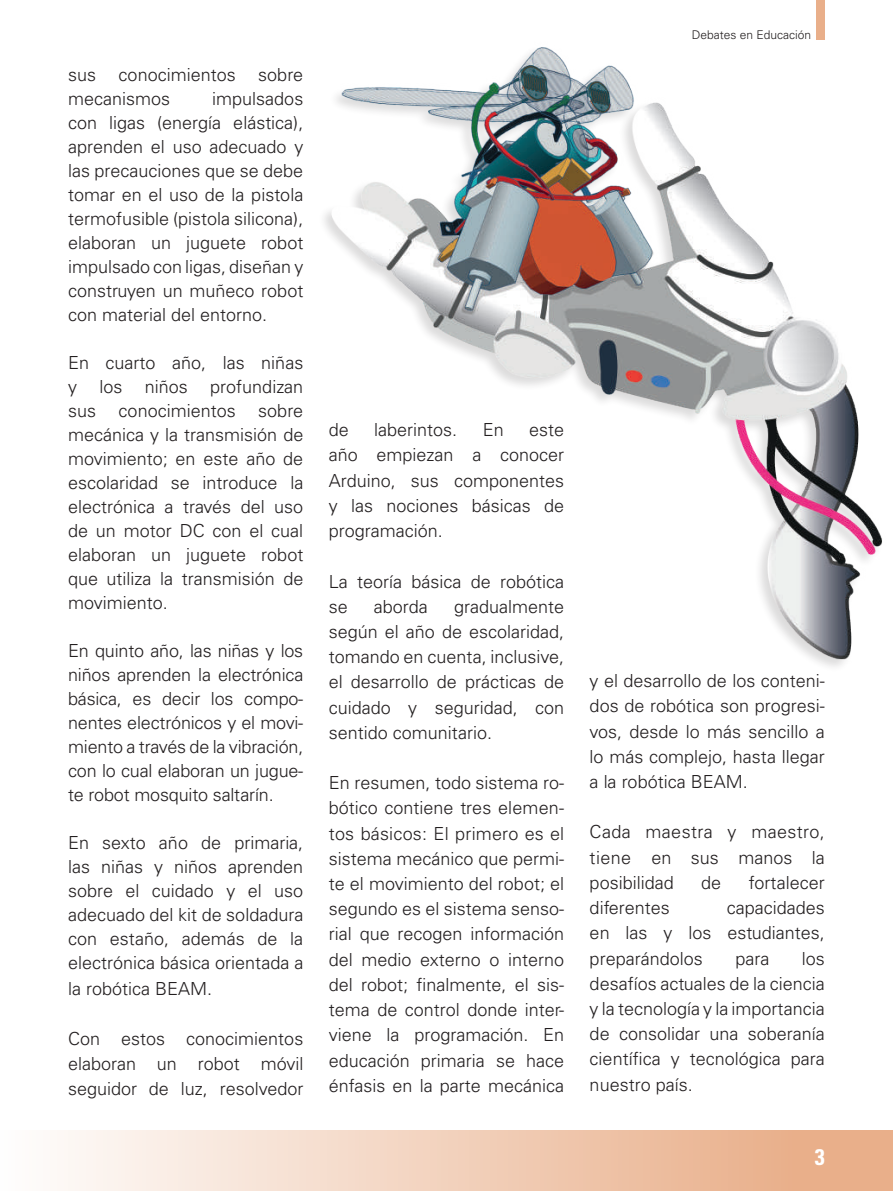
<style>
.page{position:relative;width:893px;height:1191px;background:#fff}
.page>*{position:absolute;margin:0;border:0;box-sizing:border-box;transform-origin:0 0}
.t1{font:700 condensed 22.5px "Univers LT Std";color:#fff}
.t2{font:300 18px/25.2px "Univers LT Std";color:#231f20;text-align:justify}
.t3{font:300 12px "Univers LT Std";color:#231f20}
</style>
<div class="page">
<div style="left:0;top:1130px;width:893px;height:61px;background:linear-gradient(to right,#fefdfc,#e7a77f)"></div>
<div style="left:816px;top:0;width:9px;height:40px;background:#e9af8a"></div>
<img style="left:324px;top:47px;width:558px;height:620px">
<p class="t2" style="left:68px;top:62px;width:30px">sus</p>
<p class="t2" style="left:119px;top:62px;width:119px">conocimientos</p>
<p class="t2" style="left:258px;top:62px;width:47px">sobre</p>
<p class="t2" style="left:68px;top:86px;width:104px">mecanismos</p>
<p class="t2" style="left:68px;top:87px;width:237px;line-height:24px;text-indent:144px">impulsados con ligas (energía elástica), aprenden el uso adecuado y las precauciones que se debe tomar en el uso de la pistola termofusible (pistola silicona), elaboran un juguete robot impulsado con ligas, diseñan y construyen un muñeco robot con material del entorno.</p>
<p class="t2" style="left:68px;top:351px;width:237px;line-height:24px">En cuarto año, las niñas y los niños profundizan sus</p>
<p class="t2" style="left:68px;top:399px;width:237px;line-height:24px;text-indent:190px">sobre mecánica y la transmisión de movimiento; en este año de escolaridad se introduce la electrónica a través del uso de un motor DC con el cual elaboran un juguete robot que utiliza la transmisión de movimiento.</p>
<p class="t2" style="left:68px;top:639px;width:237px;line-height:24px">En quinto año, las niñas y los niños aprenden la electrónica básica, es decir los compo&shy;nentes electrónicos y el movi&shy;miento a través de la vibración, con lo cual elaboran un jugue&shy;te robot mosquito saltarín.</p>
<p class="t2" style="left:68px;top:831px;width:237px;line-height:24.2px">En sexto año de primaria, las niñas y niños aprenden sobre el cuidado y el uso adecuado del kit de soldadura con estaño, además de la electrónica básica orientada a la robótica BEAM.</p>
<p class="t2" style="left:68px;top:1026px;width:237px">Con estos conocimientos elaboran un robot móvil seguidor de luz, resolvedor</p>
<p class="t2" style="left:119px;top:398px;width:119px">conocimientos</p>
<p class="t2" style="left:329px;top:417px;width:22px">de</p>
<p class="t2" style="left:374px;top:417px;width:85px">laberintos.</p>
<p class="t2" style="left:483px;top:417px;width:23px">En</p>
<p class="t2" style="left:329px;top:417px;width:237px;text-indent:200px">este año empiezan a conocer Arduino, sus componentes y las nociones básicas de programación.</p>
<p class="t2" style="left:329px;top:568px;width:237px">La teoría básica de robótica se</p>
<p class="t2" style="left:329px;top:594px;width:237px;text-indent:125px">gradualmente según el año de escolaridad, tomando en cuenta, inclusive, el desarrollo de prácticas de cuidado y seguridad, con sentido comunitario.</p>
<p class="t2" style="left:329px;top:770px;width:237px">En resumen, todo sistema ro&shy;bótico contiene tres elemen&shy;tos básicos: El primero es el sistema mecánico que permi&shy;te el movimiento del robot; el segundo es el sistema senso&shy;rial que recogen información del medio externo o interno del robot; finalmente, el sis&shy;tema de control donde inter&shy;viene la programación. En educación primaria se hace énfasis en la parte mecánica</p>
<p class="t2" style="left:374px;top:594px;width:56px">aborda</p>
<p class="t3" style="left:692px;top:28px;width:121px">Debates en Educación</p>
<p class="t2" style="left:590px;top:668px;width:237px">y el desarrollo de los conteni&shy;dos de robótica son progresi&shy;vos, desde lo más sencillo a lo más complejo, hasta llegar a la robótica BEAM.</p>
<p class="t2" style="left:590px;top:819px;width:237px">Cada maestra y maestro, tiene en sus manos la posibilidad</p>
<p class="t2" style="left:701px;top:870px;width:22px">de</p>
<p class="t2" style="left:749px;top:870px;width:77px">fortalecer</p>
<p class="t2" style="left:590px;top:895px;width:82px">diferentes</p>
<p class="t2" style="left:590px;top:895px;width:237px;text-indent:137px">capacidades en las y los estudiantes, preparándolos</p>
<p class="t2" style="left:590px;top:945px;width:237px;text-indent:212px">los desafíos actuales de la ciencia y la tecnología y la importancia de consolidar una soberanía científica y tecnológica para nuestro país.</p>
<p class="t2" style="left:735px;top:945px;width:36px">para</p>
<p class="t1" style="left:815px;top:1143px;width:11px">3</p>
</div>
